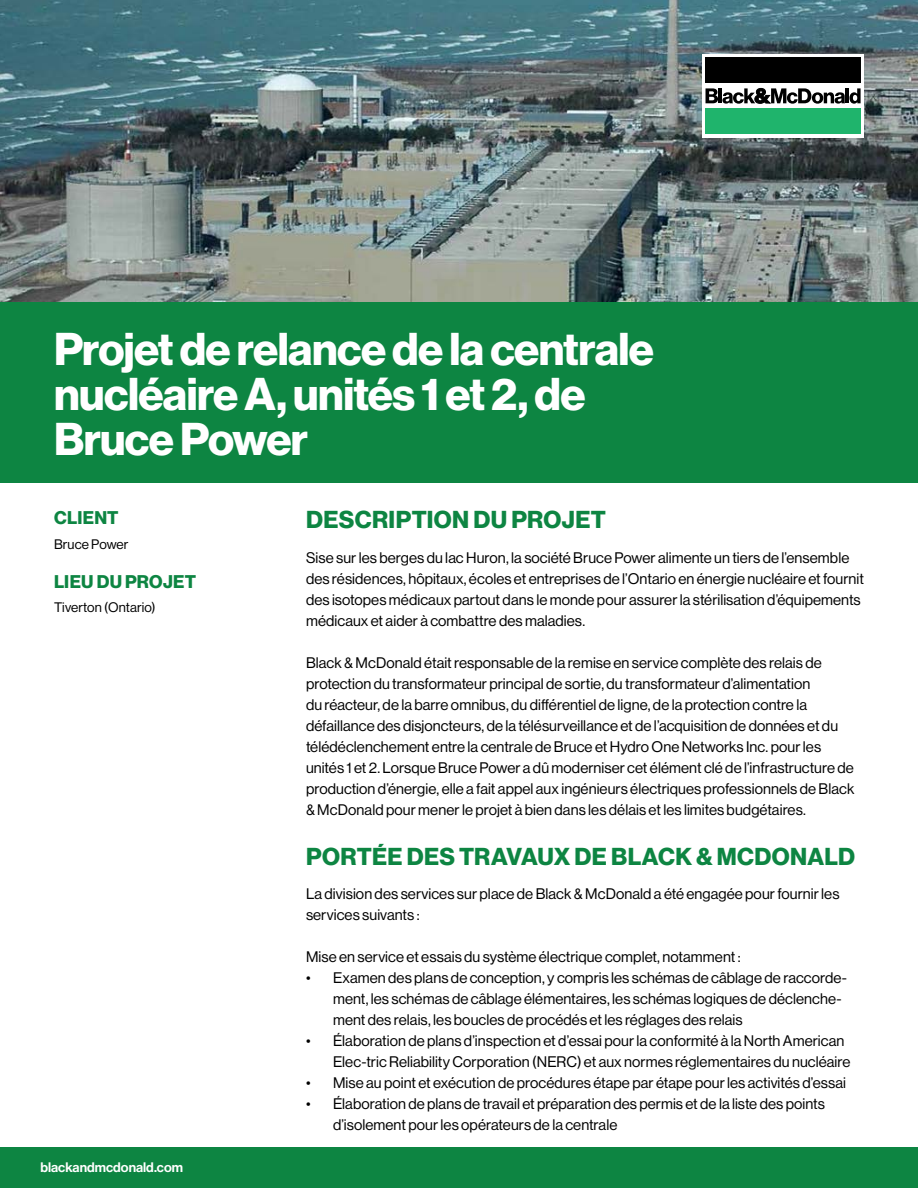
<style>
.page{position:relative;width:918px;height:1188px;background:#fff}
.page>*{position:absolute;margin:0;border:0;box-sizing:border-box;transform-origin:0 0}
.H1_-_Title{font:45px/45px "N Haas Grotesk DS Pro 75 Bd";letter-spacing:-.015em;color:#fff}
.H2_-_Section_Header{font:24px "N Haas Grotesk DS Pro 75 Bd";letter-spacing:.015em;color:#0d8542}
.H2_-_Sidebar_Header{font:18px "N Haas Grotesk DS Pro 75 Bd";letter-spacing:.015em;color:#0d8542}
.P_-_Body_Content{font:15px/21px "N Haas Grotesk DS Pro 55 Rg";letter-spacing:.005em;color:#000}
.P_-_Sidebar_Content{font:13.5px "N Haas Grotesk DS Pro 55 Rg";letter-spacing:.005em;color:#000}
.t1{font:13.5px "N Haas Grotesk DS Pro 65 Md";color:#fff}
</style>
<div class="page">
<div style="left:0;top:1148px;width:918px;height:40px;background:#0d8542"></div>
<img style="left:0;top:0;width:918px;height:303px">
<div style="left:702px;top:54px;width:162px;height:84px;background:#fff"></div>
<div style="left:705px;top:58px;width:156px;height:25px;background:#000"></div>
<div style="left:705px;top:109px;width:156px;height:25px;background:#1fb46c"></div>
<svg style="left:706px;top:88px;width:155px;height:16px"></svg>
<div style="left:0;top:303px;width:918px;height:180px;background:#0d8542"></div>
<h1 class="H1_-_Title" style="left:54px;top:328px;width:602px">Projet de relance de la centrale nucléaire A, unités 1 et 2, de<br>Bruce Power</h1>
<h2 class="H2_-_Sidebar_Header" style="left:54px;top:507px;width:66px">CLIENT</h2>
<p class="P_-_Sidebar_Content" style="left:54px;top:536px;width:76px">Bruce Power</p>
<h2 class="H2_-_Sidebar_Header" style="left:54px;top:571px;width:143px">LIEU DU PROJET</h2>
<p class="P_-_Sidebar_Content" style="left:54px;top:600px;width:103px">Tiverton (Ontario)</p>
<p class="t1" style="left:40px;top:1160px;width:144px">blackandmcdonald.com</p>
<h2 class="H2_-_Section_Header" style="left:306px;top:506px;width:301px">DESCRIPTION DU PROJET</h2>
<p class="P_-_Body_Content" style="left:306px;top:547px;width:560px">Sise sur les berges du lac Huron, la société Bruce Power alimente un tiers de l’ensemble des résidences, hôpitaux, écoles et entreprises de l’Ontario en énergie nucléaire et fournit des isotopes médicaux partout dans le monde pour assurer la stérilisation d’équipements médicaux et aider à combattre des maladies.</p>
<p class="P_-_Body_Content" style="left:306px;top:652px;width:550px">Black &amp; McDonald était responsable de la remise en service complète des relais de protection du transformateur principal de sortie, du transformateur d’alimentation<br>du réacteur, de la barre omnibus, du différentiel de ligne, de la protection contre la défaillance des disjoncteurs, de la télésurveillance et de l’acquisition de données et du télédéclenchement entre la centrale de Bruce et Hydro One Networks Inc. pour les unités 1 et 2. Lorsque Bruce Power a dû moderniser cet élément clé de l’infrastructure de production d’énergie, elle a fait appel aux ingénieurs électriques professionnels de Black &amp; McDonald pour mener le projet à bien dans les délais et les limites budgétaires.</p>
<h2 class="H2_-_Section_Header" style="left:306px;top:842px;width:550px">PORTÉE DES TRAVAUX DE BLACK &amp; MCDONALD</h2>
<p class="P_-_Body_Content" style="left:306px;top:884px;width:535px">La division des services sur place de Black &amp; McDonald a été engagée pour fournir les services suivants :</p>
<p class="P_-_Body_Content" style="left:306px;top:947px;width:436px">Mise en service et essais du système électrique complet, notamment :</p>
<p class="P_-_Body_Content" style="left:333px;top:968px;width:516px;text-indent:-27px">• Examen des plans de conception, y compris les schémas de câblage de raccorde&shy;ment, les schémas de câblage élémentaires, les schémas logiques de déclenche&shy;ment des relais, les boucles de procédés et les réglages des relais</p>
<p class="P_-_Body_Content" style="left:333px;top:1031px;width:519px;text-indent:-27px">• Élaboration de plans d’inspection et d’essai pour la conformité à la North American<br>Elec-tric Reliability Corporation (NERC) et aux normes réglementaires du nucléaire</p>
<p class="P_-_Body_Content" style="left:306px;top:1073px;width:542px">• Mise au point et exécution de procédures étape par étape pour les activités d’essai</p>
<p class="P_-_Body_Content" style="left:333px;top:1094px;width:493px;text-indent:-27px">• Élaboration de plans de travail et préparation des permis et de la liste des points d’isolement pour les opérateurs de la centrale</p>
</div>
